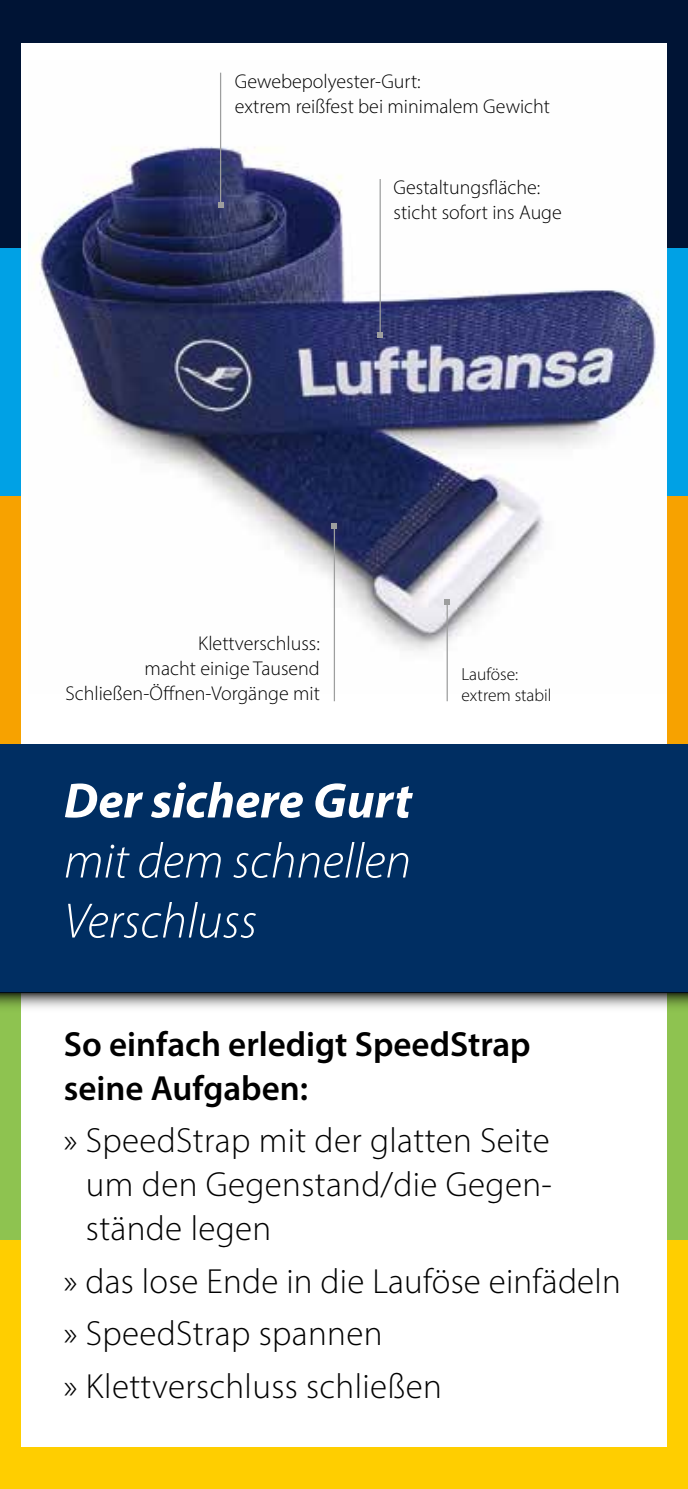
<style>
.page{position:relative;width:688px;height:1489px;background:#fff}
.page>*{position:absolute;margin:0;border:0;box-sizing:border-box;transform-origin:0 0}
.t1{font:italic 300 50px/60px "Myriad Pro";color:#fff}
.t2{font:italic 700 50px "Myriad Pro";color:#fff}
.t3{font:300 35px/43.8px "Myriad Pro";letter-spacing:.01em;color:#000;text-align:justify}
.t4{font:600 35px/43.8px "Myriad Pro";color:#000}
.t5{font:300 20px/25px "Myriad Pro";color:#000}
.t6{font:300 17.5px/21px "Myriad Pro";color:#000}
</style>
<div class="page">
<div style="left:0;top:992px;width:687px;height:248px;background:#8ec350"></div>
<div style="left:0;top:0;width:687px;height:248px;background:#001435"></div>
<div style="left:0;top:248px;width:687px;height:248px;background:#00a1e5"></div>
<div style="left:0;top:496px;width:687px;height:248px;background:#f7a200"></div>
<div style="left:0;top:1240px;width:687px;height:248px;background:#ffce00"></div>
<div style="left:21px;top:43px;width:645px;height:1403px;background:#fff"></div>
<img style="left:33px;top:72px;width:626px;height:621px">
<hr style="left:220px;top:73px;width:1px;height:132px;background:#9d9e9e">
<svg style="left:218px;top:203px;width:5px;height:5px"></svg>
<hr style="left:379px;top:179px;width:1px;height:155px;background:#9d9e9e">
<svg style="left:377px;top:332px;width:5px;height:5px"></svg>
<hr style="left:446px;top:601px;width:1px;height:100px;background:#9d9e9e">
<svg style="left:444px;top:599px;width:5px;height:5px"></svg>
<hr style="left:333px;top:526px;width:2px;height:175px;background:#9d9e9e">
<svg style="left:332px;top:523px;width:5px;height:5px"></svg>
<div style="left:0;top:744px;width:687px;height:248px;background:#002e62"></div>
<svg style="left:0;top:992px;width:687px;height:21px"></svg>
<p class="t5" style="left:235px;top:68px;width:317px">Gewebepolyester-Gurt:<br>extrem reißfest bei minimalem Gewicht</p>
<p class="t5" style="left:393px;top:175px;width:170px">Gestaltungsfläche: sticht sofort ins Auge</p>
<p class="t5" style="left:65px;top:630px;width:256px;text-align:right">Klettverschluss:<br>macht einige Tausend<br>Schließen-Öffnen-Vorgänge mit</p>
<p class="t6" style="left:461px;top:663px;width:92px">Lauföse: extrem stabil</p>
<h1 class="t2" style="left:64px;top:768px;width:349px">Der sichere Gurt</h1>
<h1 class="t1" style="left:64px;top:830px;width:348px">mit dem schnellen<br>Verschluss</h1>
<h2 class="t4" style="left:64px;top:1021px;width:468px">So einfach erledigt SpeedStrap seine Aufgaben:</h2>
<h2 class="t3" style="left:86px;top:1118px;width:467px;text-indent:-22px">» SpeedStrap mit der glatten Seite um den Gegenstand/die Gegen&shy;stände legen</h2>
<h2 class="t3" style="left:64px;top:1254px;width:558px;line-height:52.5px;text-align:left">» das lose Ende in die Lauföse einfädeln » SpeedStrap spannen<br>» Klettverschluss schließen</h2>
</div>
